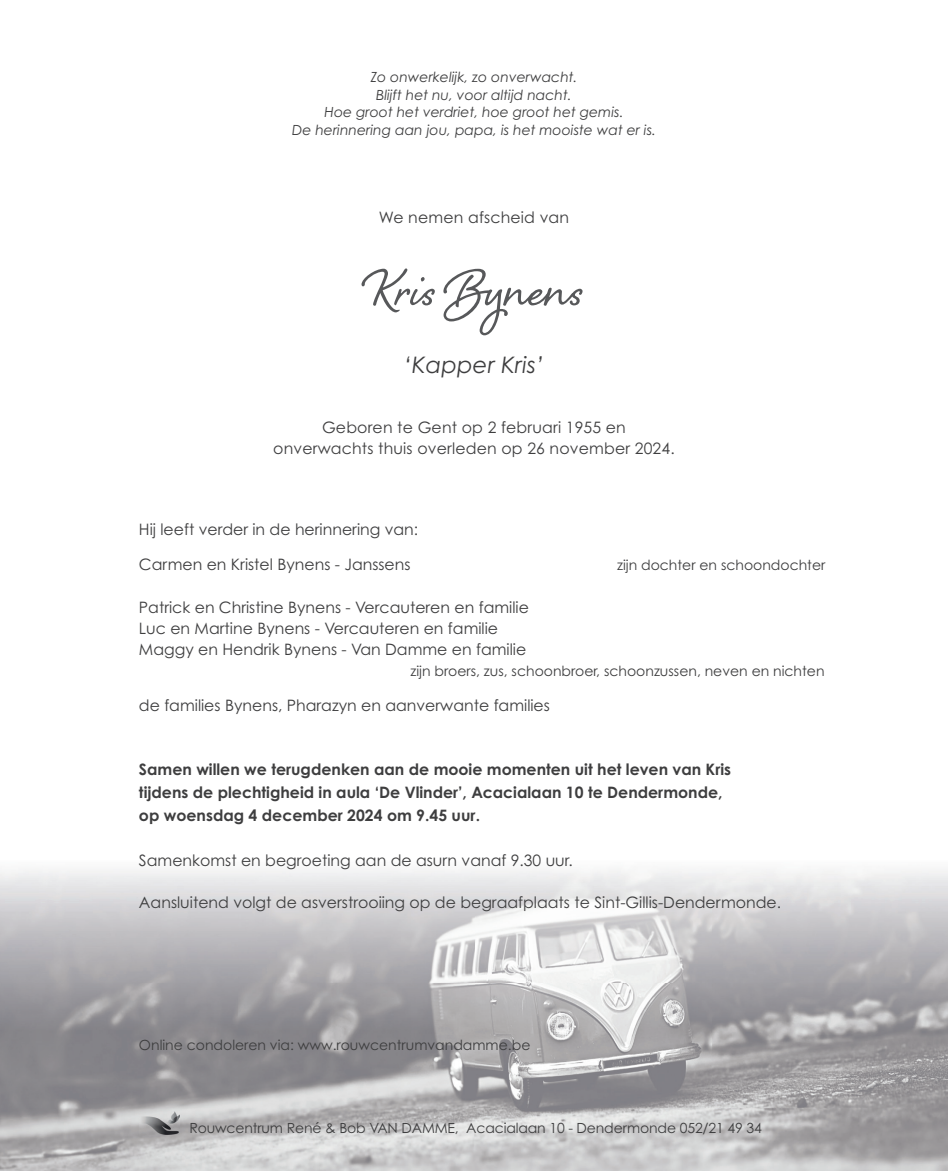
<style>
.page{position:relative;width:948px;height:1171px;background:#fff}
.page>*{position:absolute;margin:0;border:0;box-sizing:border-box;transform-origin:0 0}
.t1{font:66.5px "Shelby";letter-spacing:.01em;color:#57585a}
.t2{font:italic 22.75px "Century Gothic Pro";letter-spacing:.01em;color:#3e3e3f}
.t3{font:15.75px/21px "Century Gothic Pro";color:#3e3e3f;text-align:center}
.t4{font:700 15.75px/22.8px "Century Gothic Pro";color:#3e3e3f}
.t5{font:14px "Century Gothic Pro";color:#3e3e3f}
.t6{font:italic 14px/17.5px "Century Gothic Pro";color:#3e3e3f;text-align:center}
</style>
<div class="page">
<img style="left:0;top:869px;width:947px;height:302px">
<img style="left:140px;top:1111px;width:39px;height:23px">
<p class="t6" style="left:292px;top:68px;width:365px">Zo onwerkelijk, zo onverwacht.<br>Blijft het nu, voor altijd nacht.<br>Hoe groot het verdriet, hoe groot het gemis.<br>De herinnering aan jou, papa, is het mooiste wat er is.</p>
<p class="t3" style="left:379px;top:206px;width:192px">We nemen afscheid van</p>
<h1 class="t1" style="left:365px;top:243px;width:219px">Kris Bynens</h1>
<h2 class="t2" style="left:404px;top:351px;width:142px">‘Kapper Kris’</h2>
<p class="t3" style="left:273px;top:416px;width:403px">Geboren te Gent op 2 februari 1955 en onverwachts thuis overleden op 26 november 2024.</p>
<p class="t3" style="left:139px;top:518px;width:281px">Hij leeft verder in de herinnering van:</p>
<p class="t3" style="left:139px;top:554px;width:273px">Carmen en Kristel Bynens - Janssens</p>
<p class="t5" style="left:617px;top:557px;width:210px">zijn dochter en schoondochter</p>
<p class="t3" style="left:139px;top:596px;width:391px;text-align:left">Patrick en Christine Bynens - Vercauteren en familie<br>Luc en Martine Bynens - Vercauteren en familie<br>Maggy en Hendrik Bynens - Van Damme en familie</p>
<p class="t5" style="left:410px;top:662px;width:415px">zijn broers, zus, schoonbroer, schoonzussen, neven en nichten</p>
<p class="t3" style="left:139px;top:694px;width:412px">de families Bynens, Pharazyn en aanverwante families</p>
<p class="t4" style="left:139px;top:758px;width:593px">Samen willen we terugdenken aan de mooie momenten uit het leven van Kris tijdens de plechtigheid in aula ‘De Vlinder’, Acacialaan 10 te Dendermonde, op woensdag 4 december 2024 om 9.45 uur.</p>
<p class="t3" style="left:139px;top:850px;width:435px">Samenkomst en begroeting aan de asurn vanaf 9.30 uur.</p>
<p class="t3" style="left:139px;top:892px;width:643px">Aansluitend volgt de asverstrooiing op de begraafplaats te Sint-Gillis-Dendermonde.</p>
<p class="t5" style="left:139px;top:1036px;width:393px">Online condoleren via: www.rouwcentrumvandamme.be</p>
<p class="t5" style="left:189px;top:1119px;width:574px">Rouwcentrum René &amp; Bob VAN DAMME, Acacialaan 10 - Dendermonde 052/21 49 34</p>
</div>
